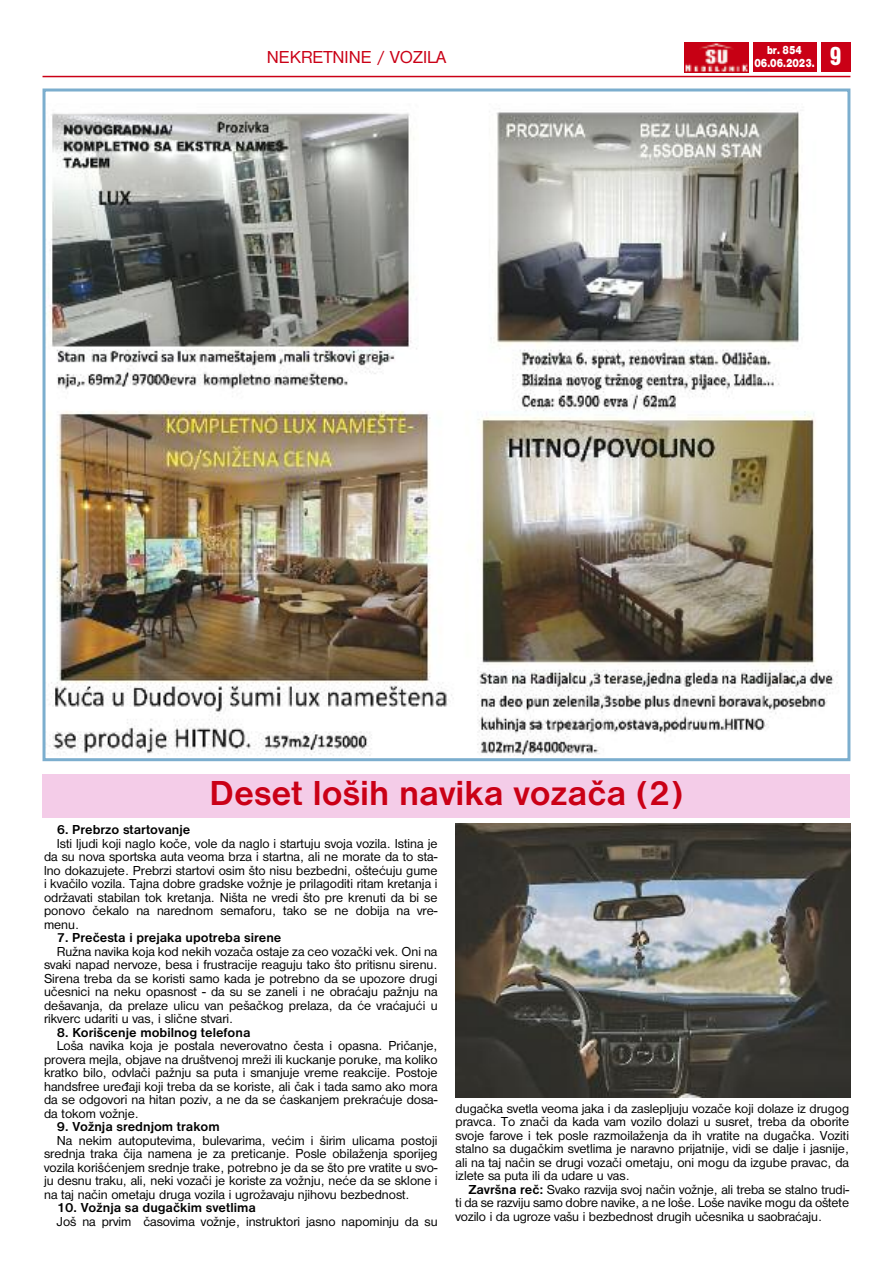
<style>
.page{position:relative;width:893px;height:1263px;background:#fff}
.page>*{position:absolute;margin:0;border:0;box-sizing:border-box;transform-origin:0 0}
.t1{font:700 36px "Nimbus San DEE";color:#ca0016}
.t2{font:27px "Nimbus San DEE Blac Cond";color:#fff}
.t3{font:18px "Nimbus San DEE";color:#ca0016}
.t4{font:13.5px/13.5px "Nimbus San DEE";color:#000;text-align:justify}
.t5{font:700 13.5px "Nimbus San DEE";color:#000}
.t6{font:12px "Nimbus San DEE Blac";color:#fff;scale:.8 1}
.s1{font-weight:700}
</style>
<div class="page">
<div style="left:821px;top:43px;width:29px;height:29px;background:#ca0016"></div>
<div style="left:753px;top:43px;width:63px;height:29px;background:#ca0016"></div>
<img style="left:685px;top:43px;width:63px;height:29px">
<hr style="left:43px;top:76px;width:807px;height:1px;background:#ca0016">
<img style="left:47px;top:111px;width:791px;height:645px">
<div style="left:43px;top:89px;width:807px;height:672px;border:3px solid #7caece"></div>
<div style="left:43px;top:774px;width:807px;height:44px;background:#f4cce8"></div>
<img style="left:455px;top:823px;width:395px;height:275px">
<p class="t6" style="left:767px;top:43px;width:45px">br. 854</p>
<h3 class="t3" style="left:267px;top:47px;width:181px">NEKRETNINE / VOZILA</h3>
<p class="t6" style="left:754px;top:56px;width:77px">06.06.2023.</p>
<h2 class="t2" style="left:830px;top:40px;width:13px">9</h2>
<h1 class="t1" style="left:210px;top:772px;width:475px">Deset loših navika vozača (2)</h1>
<p class="t5" style="left:57px;top:821px;width:135px">6. Prebrzo startovanje</p>
<p class="t4" style="left:44px;top:836px;width:395px;text-indent:13px">Isti ljudi koji naglo koče, vole da naglo i startuju svoja vozila. Istina je da su nova sportska auta veoma brza i startna, ali ne morate da to sta&shy;lno dokazujete. Prebrzi startovi osim što nisu bezbedni, oštećuju gume i kvačilo vozila. Tajna dobre gradske vožnje je prilagoditi ritam kretanja i održavati stabilan tok kretanja. Ništa ne vredi što pre krenuti da bi se ponovo čekalo na narednom semaforu, tako se ne dobija na vre&shy;menu.</p>
<p class="t5" style="left:57px;top:929px;width:226px">7. Prečesta i prejaka upotreba sirene</p>
<p class="t4" style="left:44px;top:944px;width:395px;text-indent:13px">Ružna navika koja kod nekih vozača ostaje za ceo vozački vek. Oni na svaki napad nervoze, besa i frustracije reaguju tako što pritisnu sirenu.<br>Sirena treba da se koristi samo kada je potrebno da se upozore drugi učesnici na neku opasnost - da su se zaneli i ne obraćaju pažnju na dešavanja, da prelaze ulicu van pešačkog prelaza, da će vraćajući u rikverc udariti u vas, i slične stvari.</p>
<p class="t5" style="left:57px;top:1024px;width:195px">8. Korišcenje mobilnog telefona</p>
<p class="t4" style="left:44px;top:1039px;width:395px;text-indent:13px">Loša navika koja je postala neverovatno česta i opasna. Pričanje, provera mejla, objave na društvenoj mreži ili kuckanje poruke, ma koliko kratko bilo, odvlači pažnju sa puta i smanjuje vreme reakcije. Postoje handsfree uređaji koji treba da se koriste, ali čak i tada samo ako mora da se odgovori na hitan poziv, a ne da se ćaskanjem prekraćuje dosa&shy;da tokom vožnje.</p>
<p class="t5" style="left:57px;top:1118px;width:164px">9. Vožnja srednjom trakom</p>
<p class="t4" style="left:44px;top:1133px;width:395px;text-indent:13px">Na nekim autoputevima, bulevarima, većim i širim ulicama postoji srednja traka čija namena je za preticanje. Posle obilaženja sporijeg vozila korišćenjem srednje trake, potrebno je da se što pre vratite u svo&shy;ju desnu traku, ali, neki vozači je koriste za vožnju, neće da se sklone i na taj način ometaju druga vozila i ugrožavaju njihovu bezbednost.</p>
<p class="t5" style="left:57px;top:1199px;width:200px">10. Vožnja sa dugačkim svetlima</p>
<p class="t4" style="left:57px;top:1214px;width:382px">Još na prvim časovima vožnje, instruktori jasno napominju da su</p>
<p class="t4" style="left:456px;top:1101px;width:395px">dugačka svetla veoma jaka i da zaslepljuju vozače koji dolaze iz drugog pravca. To znači da kada vam vozilo dolazi u susret, treba da oborite svoje farove i tek posle razmoilaženja da ih vratite na dugačka. Voziti stalno sa dugačkim svetlima je naravno prijatnije, vidi se dalje i jasnije, ali na taj način se drugi vozači ometaju, oni mogu da izgube pravac, da izlete sa puta ili da udare u vas.</p>
<p class="t4" style="left:456px;top:1182px;width:395px;text-indent:13px"><span class="s1">Završna reč:</span> Svako razvija svoj način vožnje, ali treba se stalno trudi&shy;ti da se razviju samo dobre navike, a ne loše. Loše navike mogu da oštete vozilo i da ugroze vašu i bezbednost drugih učesnika u saobraćaju.</p>
</div>
